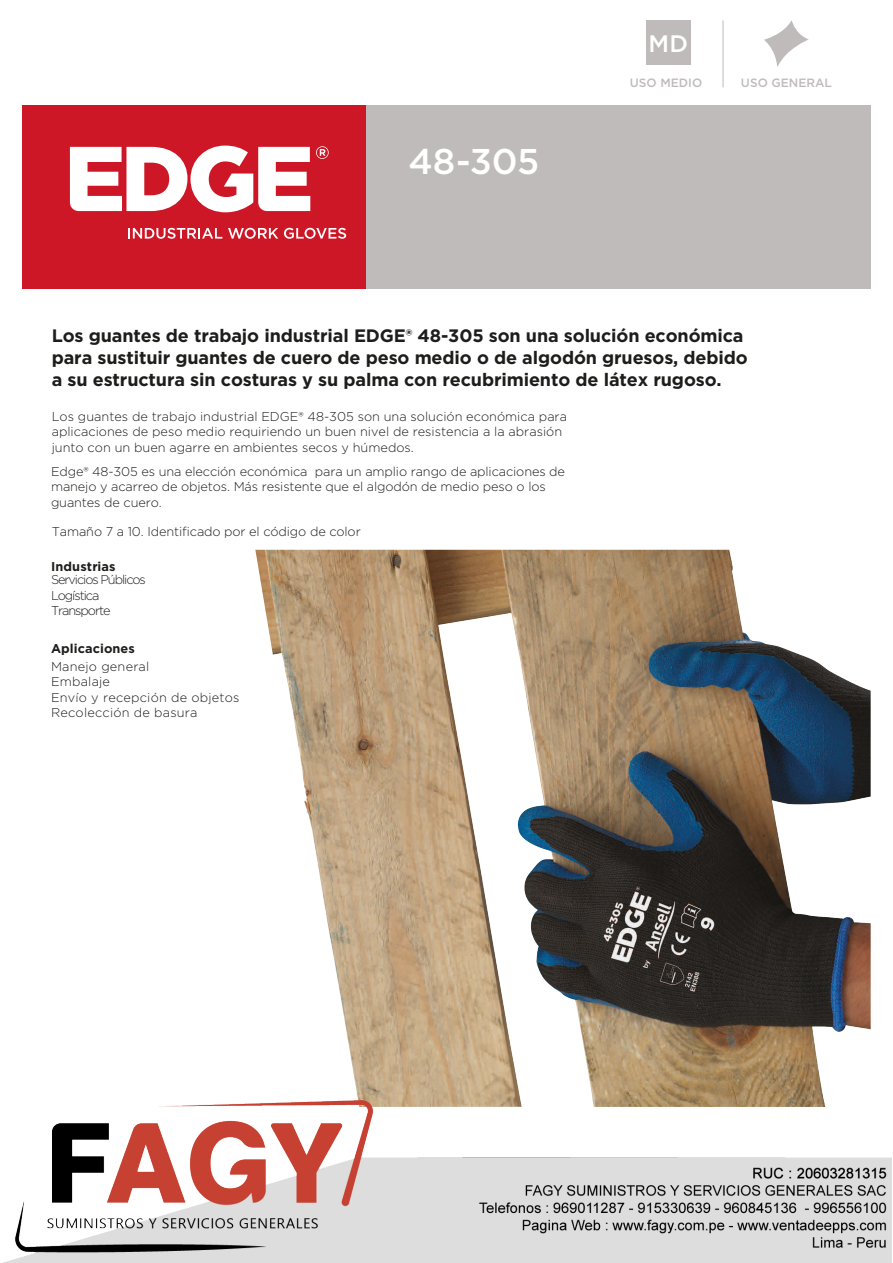
<style>
.page{position:relative;width:893px;height:1263px;background:#fff}
.page>*{position:absolute;margin:0;border:0;box-sizing:border-box;transform-origin:0 0}
.t1{font:500 35.7px "Gotham";color:#fff}
.t2{font:500 23.85px "Gotham";color:#fff}
.t3{font:700 18px/21.6px "Gotham";letter-spacing:-.005em;color:#1d1d1b}
.t4{font:300 12.75px/15.3px "Gotham";color:#1d1d1b}
.t5{font:300 12.75px/15.3px "Gotham";letter-spacing:-.085em;color:#1d1d1b}
.t6{font:700 12.75px "Gotham";letter-spacing:.01em;color:#1d1d1b}
.t7{font:500 12px "Gotham";color:#bfbbba}
</style>
<div class="page">
<div style="left:22px;top:105px;width:345px;height:184px;background:#ce1726"></div>
<div style="left:367px;top:105px;width:504px;height:184px;background:#bfbbba"></div>
<svg style="left:316px;top:146px;width:13px;height:13px"></svg>
<svg style="left:70px;top:146px;width:240px;height:66px"></svg>
<svg style="left:128px;top:228px;width:94px;height:11px"></svg>
<svg style="left:228px;top:228px;width:50px;height:11px"></svg>
<svg style="left:284px;top:228px;width:62px;height:11px"></svg>
<hr style="left:723px;top:20px;width:1px;height:67px;background:#bfbbba">
<div style="left:646px;top:20px;width:45px;height:45px;background:#bfbbba"></div>
<svg style="left:764px;top:20px;width:45px;height:47px"></svg>
<img style="left:255px;top:550px;width:616px;height:547px">
<img style="left:3px;top:1097px;width:889px;height:166px">
<h1 class="t1" style="left:408px;top:138px;width:133px">48-305</h1>
<h2 class="t2" style="left:648px;top:28px;width:41px">MD</h2>
<p class="t7" style="left:630px;top:75px;width:74px">USO MEDIO</p>
<p class="t7" style="left:741px;top:75px;width:93px">USO GENERAL</p>
<h3 class="t3" style="left:52px;top:325px;width:698px">Los guantes de trabajo industrial EDGE® 48-305 son una solución económica para sustituir guantes de cuero de peso medio o de algodón gruesos, debido a su estructura sin costuras y su palma con recubrimiento de látex rugoso.</h3>
<p class="t4" style="left:52px;top:409px;width:517px">Los guantes de trabajo industrial EDGE® 48-305 son una solución económica para aplicaciones de peso medio requiriendo un buen nivel de resistencia a la abrasión junto con un buen agarre en ambientes secos y húmedos.</p>
<p class="t4" style="left:51px;top:464px;width:515px">Edge® 48-305 es una elección económica para un amplio rango de aplicaciones de manejo y acarreo de objetos. Más resistente que el algodón de medio peso o los guantes de cuero.</p>
<p class="t4" style="left:52px;top:523px;width:311px">Tamaño 7 a 10. Identificado por el código de color</p>
<p class="t6" style="left:51px;top:558px;width:66px">Industrias</p>
<p class="t5" style="left:51px;top:572px;width:96px">Servicios Públicos<br>Logística<br>Transporte</p>
<p class="t6" style="left:51px;top:640px;width:85px">Aplicaciones</p>
<p class="t4" style="left:51px;top:659px;width:190px">Manejo general<br>Embalaje<br>Envío y recepción de objetos<br>Recolección de basura</p>
</div>
